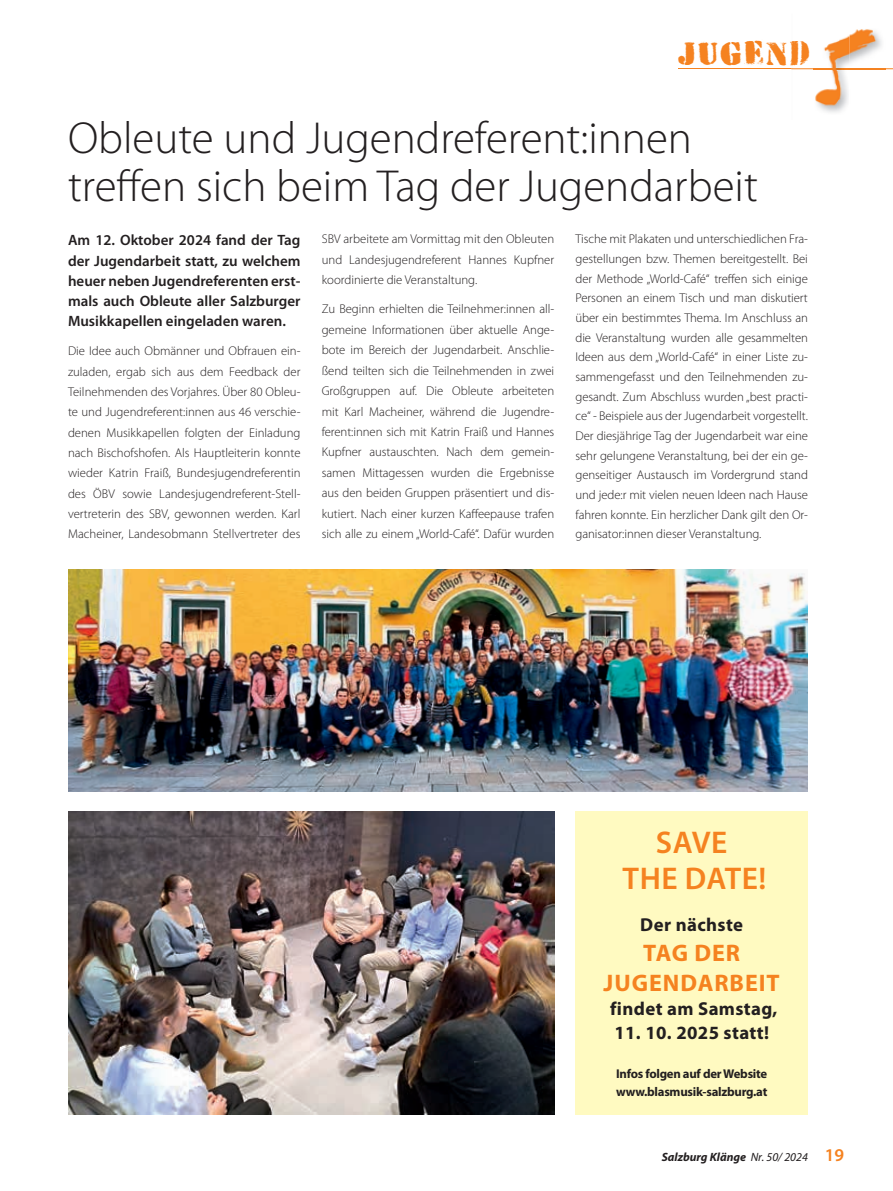
<style>
.page{position:relative;width:893px;height:1191px;background:#fff}
.page>*{position:absolute;margin:0;border:0;box-sizing:border-box;transform-origin:0 0}
.t1{font:300 45px/48px "Myriad Pro";color:#231f20}
.t2{font:600 31.5px/36px "Myriad Pro";letter-spacing:.02em;color:#f58220;text-align:center}
.t3{font:31.5px "HVD Peace";letter-spacing:.07em;color:#f58220}
.t4{font:700 24px/30px "Myriad Pro";letter-spacing:.04em;color:#f58220;text-align:center}
.t5{font:700 18.75px "Myriad Pro";letter-spacing:.02em;color:#231f20}
.t6{font:600 15px/20.2px "Myriad Pro";color:#231f20;text-align:justify}
.t7{font:300 12.75px/19.6px "Myriad Pro";color:#231f20;text-align:justify}
.t8{font:700 12.75px/18px "Myriad Pro";letter-spacing:-.02em;color:#231f20}
.t9{font:italic 700 12px "Myriad Pro";color:#231f20}
.s1{font-weight:400}
.s2{font-weight:600;font-style:normal;font-size:18px;color:#f58220}
</style>
<div class="page">
<hr style="left:678px;top:68px;width:215px;height:1px;background:#f58220">
<img style="left:791px;top:68px;width:102px;height:1px">
<img style="left:814px;top:29px;width:71px;height:84px">
<img style="left:814px;top:68px;width:71px;height:1px">
<div style="left:575px;top:810px;width:233px;height:304px;background:#fffac1"></div>
<img style="left:68px;top:811px;width:486px;height:303px">
<img style="left:68px;top:570px;width:740px;height:221px">
<h2 class="t3" style="left:678px;top:33px;width:134px">JUGEND</h2>
<h1 class="t1" style="left:68px;top:115px;width:691px">Obleute und Jugendreferent:innen treffen sich beim Tag der Jugendarbeit</h1>
<p class="t6" style="left:68px;top:230px;width:234px">Am 12. Oktober 2024 fand der Tag der Jugendarbeit statt, zu welchem heuer neben Jugendreferenten erst&shy;mals auch Obleute aller Salzburger Musikkapellen eingeladen waren.</p>
<p class="t7" style="left:68px;top:341px;width:234px;line-height:20.2px">Die Idee auch Obmänner und Obfrauen ein&shy;zuladen, ergab sich aus dem Feedback der Teilnehmenden des Vorjahres. Über 80 Obleu&shy;te und Jugendreferent:innen aus 46 verschie&shy;denen Musikkapellen folgten der Einladung nach Bischofshofen. Als Hauptleiterin konnte wieder Katrin Fraiß, Bundesjugendreferentin des ÖBV sowie Landesjugendreferent-Stell&shy;vertreterin des SBV, gewonnen werden. Karl Macheiner, Landesobmann Stellvertreter des</p>
<p class="t7" style="left:322px;top:229px;width:234px;line-height:20.4px">SBV arbeitete am Vormittag mit den Obleuten und Landesjugendreferent Hannes Kupfner koordinierte die Veranstaltung.</p>
<p class="t7" style="left:322px;top:299px;width:234px;line-height:20.4px">Zu Beginn erhielten die Teilnehmer:innen all&shy;gemeine Informationen über aktuelle Ange&shy;bote im Bereich der Jugendarbeit. Anschlie&shy;ßend teilten sich die Teilnehmenden in zwei Großgruppen auf. Die Obleute arbeiteten mit Karl Macheiner, während die Jugendre&shy;ferent:innen sich mit Katrin Fraiß und Hannes Kupfner austauschten. Nach dem gemein&shy;samen Mittagessen wurden die Ergebnisse aus den beiden Gruppen präsentiert und dis&shy;kutiert. Nach einer kurzen Kaffeepause trafen sich alle zu einem „World-Café“. Dafür wurden</p>
<p class="t7" style="left:575px;top:230px;width:234px">Tische mit Plakaten und unterschiedlichen Fra&shy;gestellungen bzw. Themen bereitgestellt. Bei der Methode „World-Café“ treffen sich einige Personen an einem Tisch und man diskutiert über ein bestimmtes Thema. Im Anschluss an die Veranstaltung wurden alle gesammelten Ideen aus dem „World-Café“ in einer Liste zu&shy;sammengefasst und den Teilnehmenden zu&shy;gesandt. Zum Abschluss wurden „best practi&shy;ce“ - Beispiele aus der Jugendarbeit vorgestellt.<br>Der diesjährige Tag der Jugendarbeit war eine sehr gelungene Veranstaltung, bei der ein ge&shy;genseitiger Austausch im Vordergrund stand und jede:r mit vielen neuen Ideen nach Hause fahren konnte. Ein herzlicher Dank gilt den Or&shy;ganisator:innen dieser Veranstaltung.</p>
<h2 class="t2" style="left:623px;top:824px;width:145px">SAVE<br>THE DATE!</h2>
<h3 class="t5" style="left:640px;top:914px;width:104px">Der nächste</h3>
<h3 class="t4" style="left:604px;top:938px;width:178px">TAG DER<br>JUGENDARBEIT</h3>
<h3 class="t5" style="left:610px;top:998px;width:169px">findet am Samstag,</h3>
<h3 class="t5" style="left:614px;top:1022px;width:156px">11. 10. 2025 statt!</h3>
<p class="t8" style="left:616px;top:1064px;width:153px">Infos folgen auf der Website www.blasmusik-salzburg.at</p>
<p class="t9" style="left:662px;top:1149px;width:184px">Salzburg Klänge <span class="s1">Nr. 50/ 2024</span> <span class="s2">19</span></p>
</div>
